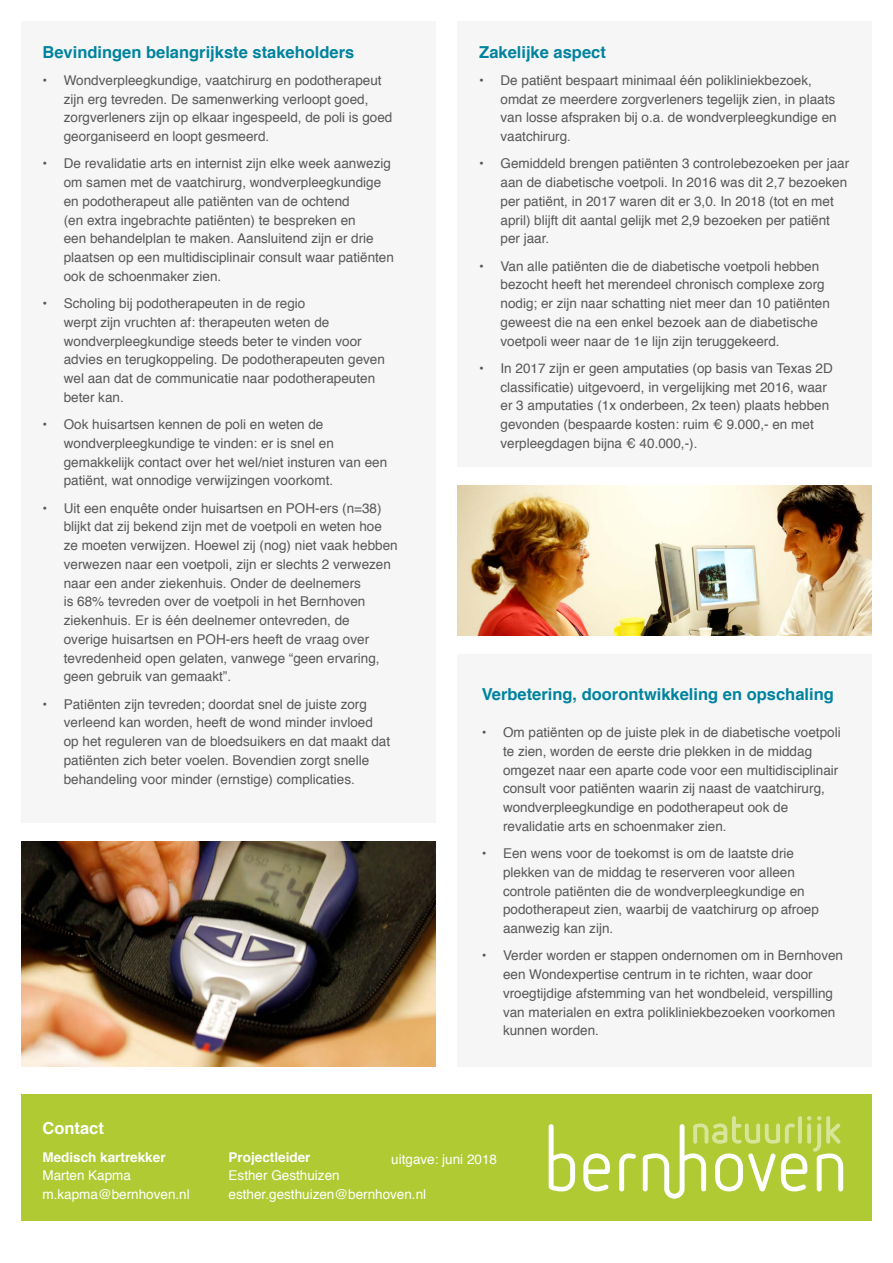
<style>
.page{position:relative;width:893px;height:1263px;background:#fff}
.page>*{position:absolute;margin:0;border:0;box-sizing:border-box;transform-origin:0 0}
.t1{font:700 16.5px "Helvetica";color:#00839e}
.t2{font:700 16.5px "Helvetica";color:#fff}
.t3{font:13.5px/18.8px "Helvetica";color:#58585a}
.t4{font:13.5px/18.8px "Helvetica";color:#fff}
.t5{font:700 13.5px "Helvetica";color:#fff}
</style>
<div class="page">
<div style="left:21px;top:1094px;width:851px;height:126px;background:#b0ca34"></div>
<svg style="left:549px;top:1124px;width:26px;height:67px"></svg>
<svg style="left:583px;top:1153px;width:27px;height:38px"></svg>
<svg style="left:619px;top:1153px;width:17px;height:38px"></svg>
<svg style="left:643px;top:1116px;width:200px;height:83px"></svg>
<div style="left:21px;top:21px;width:415px;height:802px;background:#f6f6f6"></div>
<img style="left:21px;top:842px;width:415px;height:225px">
<img style="left:457px;top:485px;width:415px;height:150px">
<div style="left:457px;top:654px;width:415px;height:413px;background:#f6f6f6"></div>
<div style="left:457px;top:21px;width:415px;height:445px;background:#f6f6f6"></div>
<p class="t1" style="left:43px;top:38px;width:313px">Bevindingen belangrijkste stakeholders</p>
<p class="t3" style="left:64px;top:71px;width:330px;text-indent:-21px">• Wondverpleegkundige, vaatchirurg en podotherapeut zijn erg tevreden. De samenwerking verloopt goed, zorgverleners zijn op elkaar ingespeeld, de poli is goed georganiseerd en loopt gesmeerd.</p>
<p class="t3" style="left:64px;top:155px;width:332px;text-indent:-21px">• De revalidatie arts en internist zijn elke week aanwezig om samen met de vaatchirurg, wondverpleegkundige en podotherapeut alle patiënten van de ochtend<br>(en extra ingebrachte patiënten) te bespreken en<br>een behandelplan te maken. Aansluitend zijn er drie plaatsen op een multidisciplinair consult waar patiënten ook de schoenmaker zien.</p>
<p class="t3" style="left:64px;top:294px;width:323px;text-indent:-21px">• Scholing bij podotherapeuten in de regio<br>werpt zijn vruchten af: therapeuten weten de wondverpleegkundige steeds beter te vinden voor advies en terugkoppeling. De podotherapeuten geven wel aan dat de communicatie naar podotherapeuten beter kan.</p>
<p class="t3" style="left:64px;top:415px;width:325px;text-indent:-21px">• Ook huisartsen kennen de poli en weten de wondverpleegkundige te vinden: er is snel en gemakkelijk contact over het wel/niet insturen van een patiënt, wat onnodige verwijzingen voorkomt.</p>
<p class="t3" style="left:64px;top:499px;width:335px;text-indent:-21px">• Uit een enquête onder huisartsen en POH-ers (n=38) blijkt dat zij bekend zijn met de voetpoli en weten hoe ze moeten verwijzen. Hoewel zij (nog) niet vaak hebben verwezen naar een voetpoli, zijn er slechts 2 verwezen naar een ander ziekenhuis. Onder de deelnemers<br>is 68% tevreden over de voetpoli in het Bernhoven ziekenhuis. Er is één deelnemer ontevreden, de<br>overige huisartsen en POH-ers heeft de vraag over tevredenheid open gelaten, vanwege “geen ervaring, geen gebruik van gemaakt”.</p>
<p class="t3" style="left:64px;top:695px;width:328px;text-indent:-21px">• Patiënten zijn tevreden; doordat snel de juiste zorg verleend kan worden, heeft de wond minder invloed op het reguleren van de bloedsuikers en dat maakt dat patiënten zich beter voelen. Bovendien zorgt snelle behandeling voor minder (ernstige) complicaties.</p>
<p class="t1" style="left:479px;top:38px;width:128px">Zakelijke aspect</p>
<p class="t3" style="left:500px;top:71px;width:338px;text-indent:-21px">• De patiënt bespaart minimaal één polikliniekbezoek, omdat ze meerdere zorgverleners tegelijk zien, in plaats van losse afspraken bij o.a. de wondverpleegkundige en vaatchirurg.</p>
<p class="t3" style="left:500px;top:155px;width:350px;text-indent:-21px">• Gemiddeld brengen patiënten 3 controlebezoeken per jaar aan de diabetische voetpoli. In 2016 was dit 2,7 bezoeken per patiënt, in 2017 waren dit er 3,0. In 2018 (tot en met april) blijft dit aantal gelijk met 2,9 bezoeken per patiënt per jaar.</p>
<p class="t3" style="left:500px;top:257px;width:331px;text-indent:-21px">• Van alle patiënten die de diabetische voetpoli hebben bezocht heeft het merendeel chronisch complexe zorg nodig; er zijn naar schatting niet meer dan 10 patiënten geweest die na een enkel bezoek aan de diabetische voetpoli weer naar de 1e lijn zijn teruggekeerd.</p>
<p class="t3" style="left:500px;top:359px;width:334px;text-indent:-21px">• In 2017 zijn er geen amputaties (op basis van Texas 2D classificatie) uitgevoerd, in vergelijking met 2016, waar er 3 amputaties (1x onderbeen, 2x teen) plaats hebben gevonden (bespaarde kosten: ruim € 9.000,- en met verpleegdagen bijna € 40.000,-).</p>
<p class="t1" style="left:482px;top:681px;width:354px">Verbetering, doorontwikkeling en opschaling</p>
<p class="t3" style="left:503px;top:723px;width:339px;text-indent:-21px">• Om patiënten op de juiste plek in de diabetische voetpoli te zien, worden de eerste drie plekken in de middag omgezet naar een aparte code voor een multidisciplinair consult voor patiënten waarin zij naast de vaatchirurg, wondverpleegkundige en podotherapeut ook de revalidatie arts en schoenmaker zien.</p>
<p class="t3" style="left:503px;top:844px;width:317px;text-indent:-21px">• Een wens voor de toekomst is om de laatste drie plekken van de middag te reserveren voor alleen controle patiënten die de wondverpleegkundige en podotherapeut zien, waarbij de vaatchirurg op afroep aanwezig kan zijn.</p>
<p class="t3" style="left:503px;top:947px;width:342px;text-indent:-21px">• Verder worden er stappen ondernomen om in Bernhoven een Wondexpertise centrum in te richten, waar door vroegtijdige afstemming van het wondbeleid, verspilling van materialen en extra polikliniekbezoeken voorkomen kunnen worden.</p>
<p class="t2" style="left:43px;top:1114px;width:63px">Contact</p>
<p class="t5" style="left:43px;top:1146px;width:125px">Medisch kartrekker</p>
<p class="t4" style="left:43px;top:1167px;width:149px">Marten Kapma m.kapma@bernhoven.nl</p>
<p class="t5" style="left:229px;top:1146px;width:83px">Projectleider</p>
<p class="t4" style="left:229px;top:1167px;width:199px">Esther Gesthuizen esther.gesthuizen@bernhoven.nl</p>
<p class="t4" style="left:391px;top:1150px;width:107px">uitgave: juni 2018</p>
</div>
